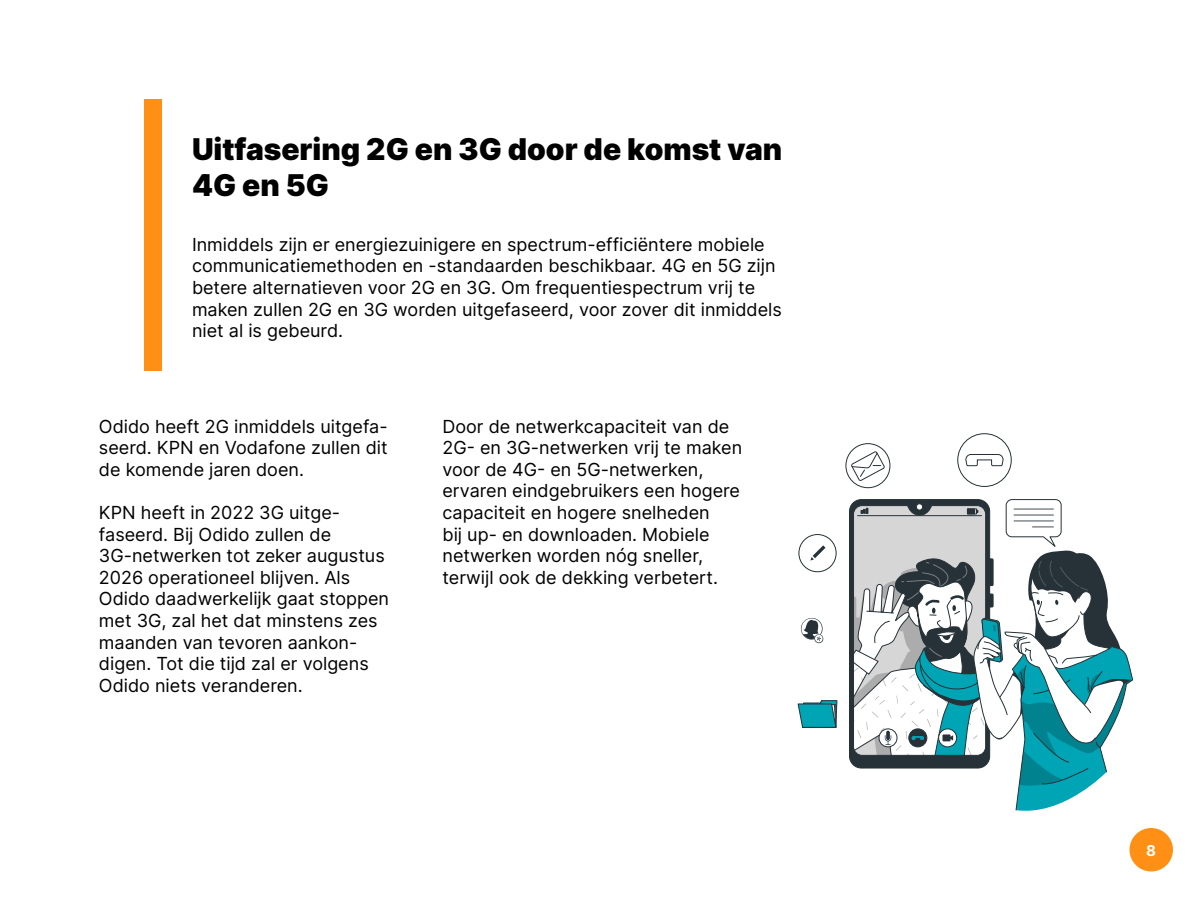
<style>
.page{position:relative;width:1200px;height:900px;background:#fff}
.page>*{position:absolute;margin:0;border:0;box-sizing:border-box;transform-origin:0 0}
.t1{font:900 30px/36px "Inter";color:#000}
.t2{font:18px/21.6px "Inter";color:#000}
.t3{font:700 15px "Inter";color:#fff}
</style>
<div class="page">
<div style="left:1130px;top:828px;width:43px;height:44px;background:#ff9015;border-radius:50%"></div>
<svg style="left:800px;top:617px;width:24px;height:27px"></svg>
<svg style="left:849px;top:499px;width:284px;height:312px"></svg>
<div style="left:957px;top:433px;width:55px;height:54px;border:1px solid #263238;border-radius:50%"></div>
<svg style="left:965px;top:454px;width:38px;height:13px"></svg>
<div style="left:799px;top:534px;width:37px;height:38px;border:1px solid #263238;border-radius:50%"></div>
<svg style="left:810px;top:545px;width:16px;height:16px"></svg>
<svg style="left:851px;top:450px;width:33px;height:32px"></svg>
<div style="left:846px;top:443px;width:44px;height:45px;border:1px solid #263238;border-radius:50%"></div>
<svg style="left:797px;top:700px;width:41px;height:28px"></svg>
<div style="left:144px;top:99px;width:18px;height:271px;background:#ff9015"></div>
<h1 class="t1" style="left:192px;top:130px;width:592px">Uitfasering 2G en 3G door de komst van<br>4G en 5G</h1>
<p class="t2" style="left:192px;top:233px;width:591px">Inmiddels zijn er energiezuinigere en spectrum-efficiëntere mobiele communicatiemethoden en -standaarden beschikbaar. 4G en 5G zijn betere alternatieven voor 2G en 3G. Om frequentiespectrum vrij te maken zullen 2G en 3G worden uitgefaseerd, voor zover dit inmiddels niet al is gebeurd.</p>
<p class="t2" style="left:99px;top:415px;width:290px;text-align:justify">Odido heeft 2G inmiddels uitgefa&shy;seerd. KPN en Vodafone zullen dit de komende jaren doen.</p>
<p class="t2" style="left:99px;top:501px;width:292px">KPN heeft in 2022 3G uitge&shy;faseerd. Bij Odido zullen de<br>3G-netwerken tot zeker augustus<br>2026 operationeel blijven. Als<br>Odido daadwerkelijk gaat stoppen met 3G, zal het dat minstens zes maanden van tevoren aankon&shy;digen. Tot die tijd zal er volgens<br>Odido niets veranderen.</p>
<p class="t2" style="left:442px;top:415px;width:301px">Door de netwerkcapaciteit van de<br>2G- en 3G-netwerken vrij te maken voor de 4G- en 5G-netwerken, ervaren eindgebruikers een hogere capaciteit en hogere snelheden<br>bij up- en downloaden. Mobiele netwerken worden nóg sneller, terwijl ook de dekking verbetert.</p>
<p class="t3" style="left:1146px;top:840px;width:11px">8</p>
</div>
